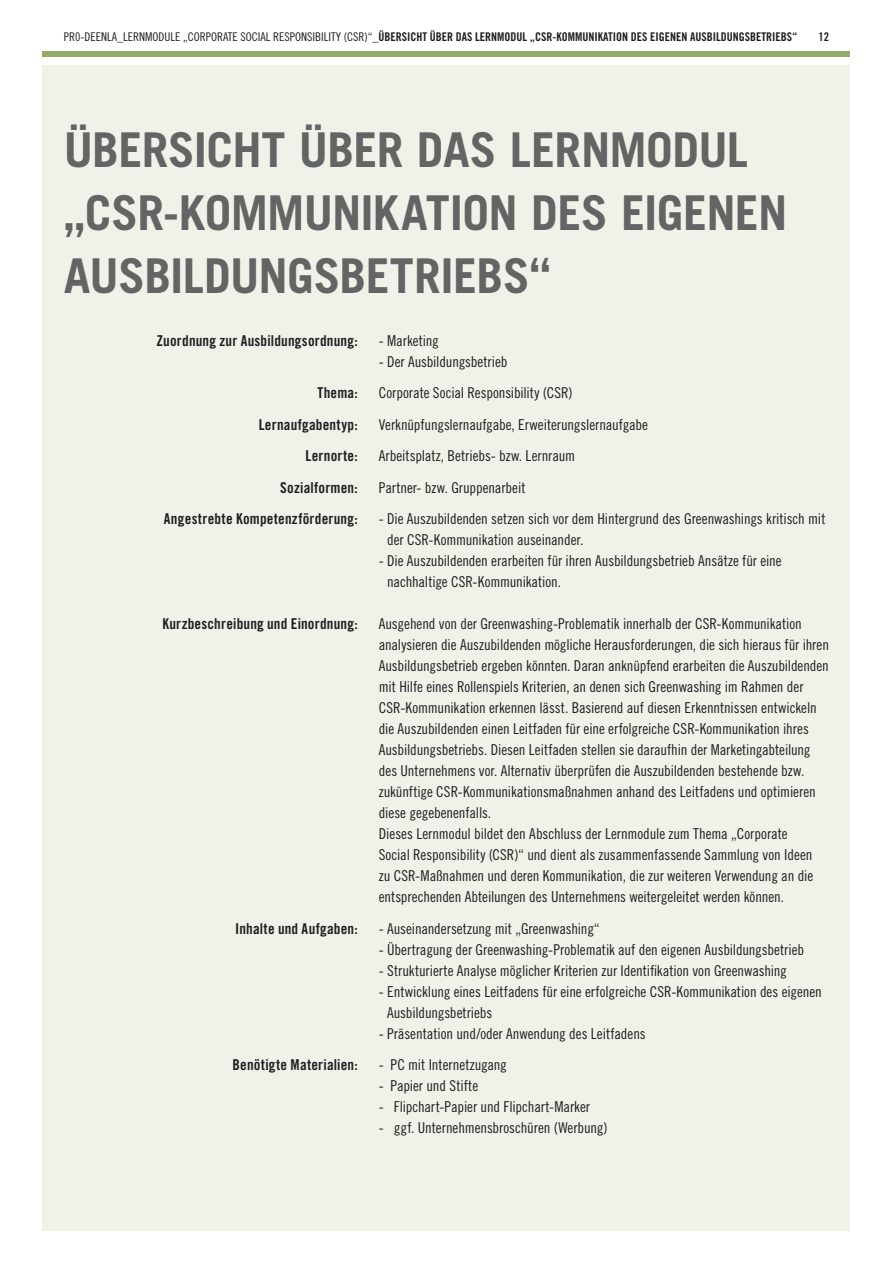
<style>
.page{position:relative;width:893px;height:1263px;background:#fff}
.page>*{position:absolute;margin:0;border:0;box-sizing:border-box;transform-origin:0 0}
.t1{font:700 48px/63px "Trade Gothic LT Std";letter-spacing:-.015em;color:#636464}
.t2{font:15px/21px "Trade Gothic LT Std Cn 18";letter-spacing:-.005em;color:#1d1e1f}
.t3{font:15px "Trade Gothic LT Std Bd Cn 20";letter-spacing:.01em;color:#1d1e1f}
.t4{font:12px "Trade Gothic LT Std Bd Cn 20";color:#1d1e1f}
.s1{font-family:"Trade Gothic LT Std Cn 18"}
</style>
<div class="page">
<div style="left:43px;top:66px;width:807px;height:1165px;background:#f0f2ea"></div>
<div style="left:43px;top:51px;width:807px;height:6px;background:#95ab6e"></div>
<p class="t4" style="left:64px;top:29px;width:735px"><span class="s1">PR0-DEENLA_LERNMODULE „CORPORATE SOCIAL RESPONSIBILITY (CSR)“</span>_ÜBERSICHT ÜBER DAS LERNMODUL „CSR-KOMMUNIKATION DES EIGENEN AUSBILDUNGSBETRIEBS“</p>
<p class="t4" style="left:818px;top:29px;width:12px">12</p>
<h1 class="t1" style="left:64px;top:118px;width:725px">ÜBERSICHT ÜBER DAS LERNMODUL „CSR-KOMMUNIKATION DES EIGENEN<br>AUSBILDUNGSBETRIEBS“</h1>
<p class="t3" style="left:156px;top:331px;width:203px">Zuordnung zur Ausbildungsordnung:</p>
<p class="t2" style="left:379px;top:330px;width:62px">- Marketing</p>
<p class="t2" style="left:379px;top:351px;width:130px">- Der Ausbildungsbetrieb</p>
<p class="t3" style="left:318px;top:384px;width:42px">Thema:</p>
<p class="t2" style="left:379px;top:382px;width:195px">Corporate Social Responsibility (CSR)</p>
<p class="t3" style="left:259px;top:415px;width:101px">Lernaufgabentyp:</p>
<p class="t2" style="left:379px;top:414px;width:271px">Verknüpfungslernaufgabe, Erweiterungslernaufgabe</p>
<p class="t3" style="left:306px;top:447px;width:54px">Lernorte:</p>
<p class="t2" style="left:379px;top:445px;width:198px">Arbeitsplatz, Betriebs- bzw. Lernraum</p>
<p class="t3" style="left:280px;top:478px;width:79px">Sozialformen:</p>
<p class="t2" style="left:379px;top:477px;width:148px">Partner- bzw. Gruppenarbeit</p>
<p class="t3" style="left:164px;top:510px;width:195px">Angestrebte Kompetenzförderung:</p>
<p class="t2" style="left:387px;top:508px;width:440px;text-indent:-8px">- Die Auszubildenden setzen sich vor dem Hintergrund des Greenwashings kritisch mit der CSR-Kommunikation auseinander.</p>
<p class="t2" style="left:387px;top:550px;width:396px;text-indent:-8px">- Die Auszubildenden erarbeiten für ihren Ausbildungsbetrieb Ansätze für eine nachhaltige CSR-Kommunikation.</p>
<p class="t3" style="left:162px;top:615px;width:197px">Kurzbeschreibung und Einordnung:</p>
<p class="t2" style="left:379px;top:613px;width:452px">Ausgehend von der Greenwashing-Problematik innerhalb der CSR-Kommunikation analysieren die Auszubildenden mögliche Herausforderungen, die sich hieraus für ihren Ausbildungsbetrieb ergeben könnten. Daran anknüpfend erarbeiten die Auszubildenden mit Hilfe eines Rollenspiels Kriterien, an denen sich Greenwashing im Rahmen der CSR-Kommunikation erkennen lässt. Basierend auf diesen Erkenntnissen entwickeln die Auszubildenden einen Leitfaden für eine erfolgreiche CSR-Kommunikation ihres Ausbildungsbetriebs. Diesen Leitfaden stellen sie daraufhin der Marketingabteilung des Unternehmens vor. Alternativ überprüfen die Auszubildenden bestehende bzw. zukünftige CSR-Kommunikationsmaßnahmen anhand des Leitfadens und optimieren diese gegebenenfalls.<br>Dieses Lernmodul bildet den Abschluss der Lernmodule zum Thema „Corporate<br>Social Responsibility (CSR)“ und dient als zusammenfassende Sammlung von Ideen<br>zu CSR-Maßnahmen und deren Kommunikation, die zur weiteren Verwendung an die entsprechenden Abteilungen des Unternehmens weitergeleitet werden können.</p>
<p class="t3" style="left:235px;top:919px;width:124px">Inhalte und Aufgaben:</p>
<p class="t2" style="left:379px;top:918px;width:222px">- Auseinandersetzung mit „Greenwashing“</p>
<p class="t2" style="left:379px;top:939px;width:427px">- Übertragung der Greenwashing-Problematik auf den eigenen Ausbildungsbetrieb</p>
<p class="t2" style="left:379px;top:960px;width:410px">- Strukturierte Analyse möglicher Kriterien zur Identifikation von Greenwashing</p>
<p class="t2" style="left:387px;top:981px;width:436px;text-indent:-8px">- Entwicklung eines Leitfadens für eine erfolgreiche CSR-Kommunikation des eigenen<br>Ausbildungsbetriebs</p>
<p class="t2" style="left:379px;top:1023px;width:268px">- Präsentation und/oder Anwendung des Leitfadens</p>
<p class="t3" style="left:233px;top:1056px;width:127px">Benötigte Materialien:</p>
<p class="t2" style="left:379px;top:1054px;width:130px">- PC mit Internetzugang</p>
<p class="t2" style="left:379px;top:1075px;width:101px">- Papier und Stifte</p>
<p class="t2" style="left:379px;top:1096px;width:213px">- Flipchart-Papier und Flipchart-Marker</p>
<p class="t2" style="left:379px;top:1117px;width:230px">- ggf. Unternehmensbroschüren (Werbung)</p>
</div>
